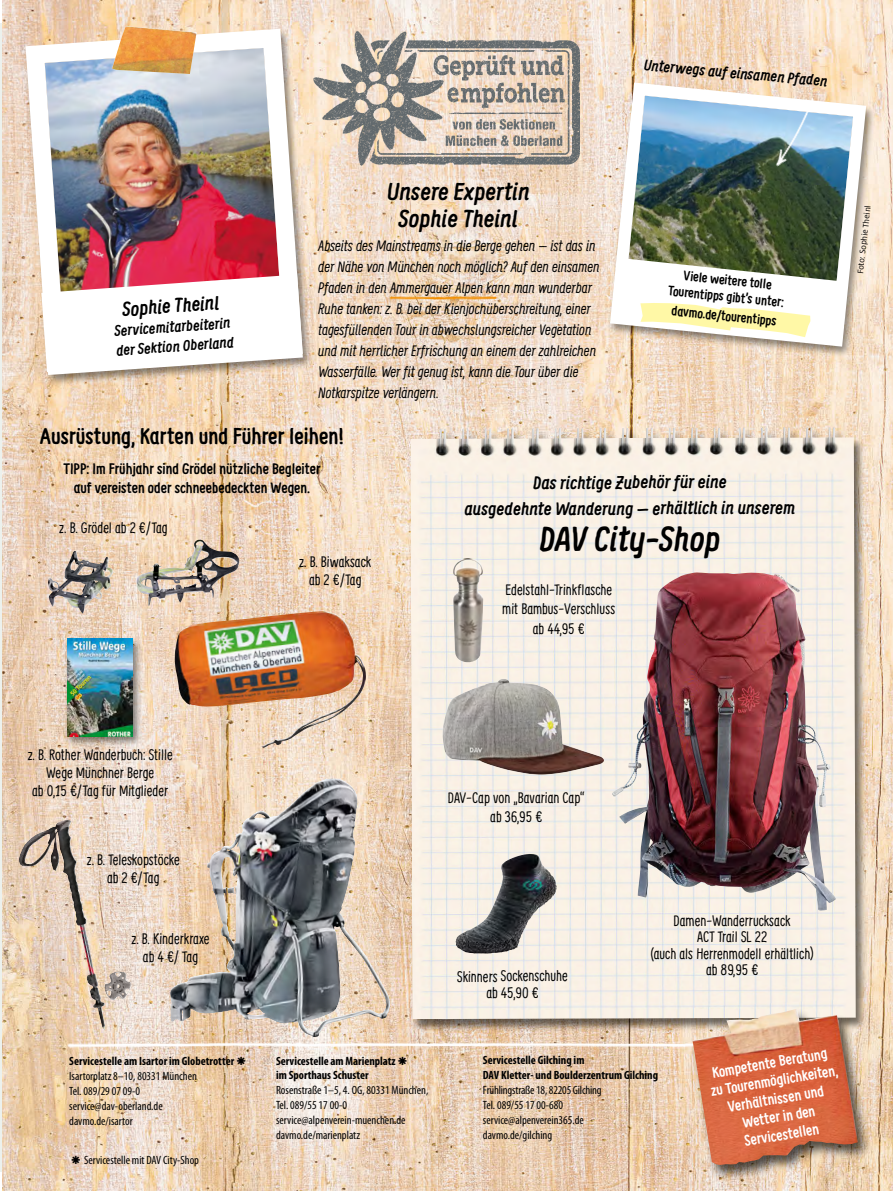
<style>
.page{position:relative;width:893px;height:1191px;background:#fff}
.page>*{position:absolute;margin:0;border:0;box-sizing:border-box;transform-origin:0 0}
.t1{font:italic 700 34.2px "Supernettcn";color:#000}
.t2{font:italic 700 24px/27px "Supernettcn";color:#000;text-align:center}
.t3{font:700 22.5px "Supernettcn";color:#000}
.t4{font:italic 700 19.5px "Supernettcn";color:#000}
.t5{font:italic 700 17.85px/26.1px "Supernettcn";letter-spacing:-.005em;color:#000;text-align:center}
.t6{font:italic 15px/21px "Supernettcn";color:#000}
.t7{font:15px/18px "Supernettcn";color:#000;text-align:center}
.t8{font:700 15px/18.1px "Supernettcn";color:#fff;text-align:center}
.t9{font:700 15px/19.5px "Supernettcn";color:#000;text-align:center}
.t10{font:italic 700 15px/19.5px "Supernettcn";color:#000}
.t11{font:700 13.5px/16.5px "Supernettcn";color:#000;text-align:center}
.t12{font:condensed 12px/15px "Myriad Pro";color:#000}
.t13{font:700 condensed 12px/14.2px "Myriad Pro";color:#000}
.t14{font:9px "Milo OT";color:#000}
</style>
<div class="page">
<svg style="left:0;top:23px;width:3px;height:1148px;background:#ebe6db"></svg>
<img style="left:3px;top:0;width:890px;height:1191px">
<img style="left:19px;top:23px;width:298px;height:367px">
<img style="left:16px;top:19px;width:296px;height:365px">
<svg style="left:41px;top:274px;width:262px;height:98px"></svg>
<img style="left:381px;top:288px;width:115px;height:15px">
<img style="left:40px;top:1028px;width:643px;height:27px">
<img style="left:603px;top:76px;width:278px;height:286px">
<img style="left:603px;top:76px;width:270px;height:277px">
<img style="left:112px;top:26px;width:85px;height:48px">
<svg style="left:621px;top:259px;width:219px;height:78px"></svg>
<img style="left:746px;top:89px;width:88px;height:85px">
<img style="left:401px;top:416px;width:469px;height:618px">
<img style="left:410px;top:426px;width:446px;height:593px">
<img style="left:312px;top:27px;width:267px;height:143px">
<img style="left:61px;top:633px;width:86px;height:118px">
<img style="left:67px;top:638px;width:66px;height:98px">
<img style="left:683px;top:998px;width:196px;height:188px">
<img style="left:692px;top:1008px;width:166px;height:157px">
<img style="left:453px;top:558px;width:30px;height:104px">
<img style="left:612px;top:572px;width:219px;height:325px">
<img style="left:442px;top:679px;width:162px;height:95px">
<img style="left:469px;top:853px;width:88px;height:98px">
<img style="left:170px;top:778px;width:221px;height:259px">
<img style="left:48px;top:550px;width:65px;height:64px">
<img style="left:175px;top:611px;width:191px;height:137px">
<img style="left:19px;top:820px;width:80px;height:167px">
<svg style="left:237px;top:1056px;width:8px;height:8px"></svg>
<svg style="left:399px;top:1056px;width:8px;height:8px"></svg>
<svg style="left:72px;top:1156px;width:8px;height:8px"></svg>
<p class="t10" style="left:644px;top:56px;width:186px;rotate:5deg">Unterwegs auf einsamen Pfaden</p>
<h3 class="t4" style="left:122px;top:301px;width:99px;rotate:-4deg">Sophie Theinl</h3>
<p class="t10" style="left:114px;top:322px;width:120px;rotate:-4deg">Servicemitarbeiterin der Sektion Oberland</p>
<h2 class="t2" style="left:387px;top:180px;width:144px">Unsere Expertin<br>Sophie Theinl</h2>
<p class="t6" style="left:318px;top:237px;width:283px">Abseits des Mainstreams in die Berge gehen – ist das in der Nähe von München noch möglich? Auf den einsamen Pfaden in den Ammergauer Alpen kann man wunderbar Ruhe tanken: z. B. bei der Kienjochüberschreitung, einer tagesfüllenden Tour in abwechslungsreicher Vegetation und mit herrlicher Erfrischung an einem der zahlreichen Wasserfälle. Wer fit genug ist, kann die Tour über die Notkarspitze verlängern.</p>
<p class="t11" style="left:671px;top:267px;width:118px;rotate:6deg">Viele weitere tolle<br>Tourentipps gibt’s unter:</p>
<p class="t11" style="left:672px;top:303px;width:107px;rotate:6deg">davmo.de/tourentipps</p>
<h3 class="t3" style="left:40px;top:426px;width:306px">Ausrüstung, Karten und Führer leihen!</h3>
<p class="t9" style="left:64px;top:460px;width:259px">TIPP: Im Frühjahr sind Grödel nützliche Begleiter auf vereisten oder schneebedeckten Wegen.</p>
<p class="t7" style="left:59px;top:520px;width:110px">z. B. Grödel ab 2 €/Tag</p>
<p class="t7" style="left:299px;top:553px;width:73px">z. B. Biwaksack ab 2 €/Tag</p>
<p class="t5" style="left:464px;top:470px;width:333px">Das richtige Zubehör für eine<br>ausgedehnte Wanderung – erhältlich in unserem</p>
<h1 class="t1" style="left:540px;top:524px;width:182px">DAV City-Shop</h1>
<p class="t7" style="left:502px;top:581px;width:115px;line-height:19.5px">Edelstahl-Trinkflasche mit Bambus-Verschluss ab 44,95 €</p>
<p class="t14" style="left:857px;top:274px;width:71px;rotate:-84deg">Foto: Sophie Theinl</p>
<p class="t7" style="left:28px;top:746px;width:146px">z. B. Rother Wanderbuch: Stille<br>Wege Münchner Berge<br>ab 0,15 €/Tag für Mitglieder</p>
<p class="t7" style="left:87px;top:851px;width:94px">z. B. Teleskopstöcke ab 2 €/Tag</p>
<p class="t7" style="left:132px;top:930px;width:79px">z. B. Kinderkraxe ab 4 €/ Tag</p>
<p class="t13" style="left:69px;top:1054px;width:166px">Servicestelle am Isartor im Globetrotter</p>
<p class="t12" style="left:69px;top:1069px;width:129px">Isartorplatz 8–10, 80331 München<br>Tel. 089/29 07 09-0 service@dav-oberland.de davmo.de/isartor</p>
<p class="t12" style="left:84px;top:1153px;width:117px">Servicestelle mit DAV City-Shop</p>
<p class="t7" style="left:448px;top:789px;width:138px;line-height:19.5px">DAV-Cap von „Bavarian Cap“ ab 36,95 €</p>
<p class="t13" style="left:276px;top:1054px;width:121px">Servicestelle am Marienplatz im Sporthaus Schuster</p>
<p class="t12" style="left:276px;top:1083px;width:154px">Rosenstraße 1–5, 4. OG, 80331 München,<br>Tel. 089/55 17 00-0 service@alpenverein-muenchen.de davmo.de/marienplatz</p>
<p class="t7" style="left:457px;top:969px;width:112px;line-height:16.5px">Skinners Sockenschuhe ab 45,90 €</p>
<p class="t7" style="left:650px;top:913px;width:166px;line-height:16.5px">Damen-Wanderrucksack<br>ACT Trail SL 22<br>(auch als Herrenmodell erhältlich) ab 89,95 €</p>
<p class="t13" style="left:483px;top:1053px;width:177px;line-height:15px">Servicestelle Gilching im<br>DAV Kletter- und Boulderzentrum Gilching</p>
<p class="t12" style="left:483px;top:1083px;width:120px">Frühlingstraße 18, 82205 Gilching<br>Tel. 089/55 17 00-680 service@alpenverein365.de davmo.de/gilching</p>
<p class="t8" style="left:706px;top:1065px;width:130px;rotate:-10deg">Kompetente Beratung zu Tourenmöglichkeiten,<br>Verhältnissen und<br>Wetter in den<br>Servicestellen</p>
</div>
